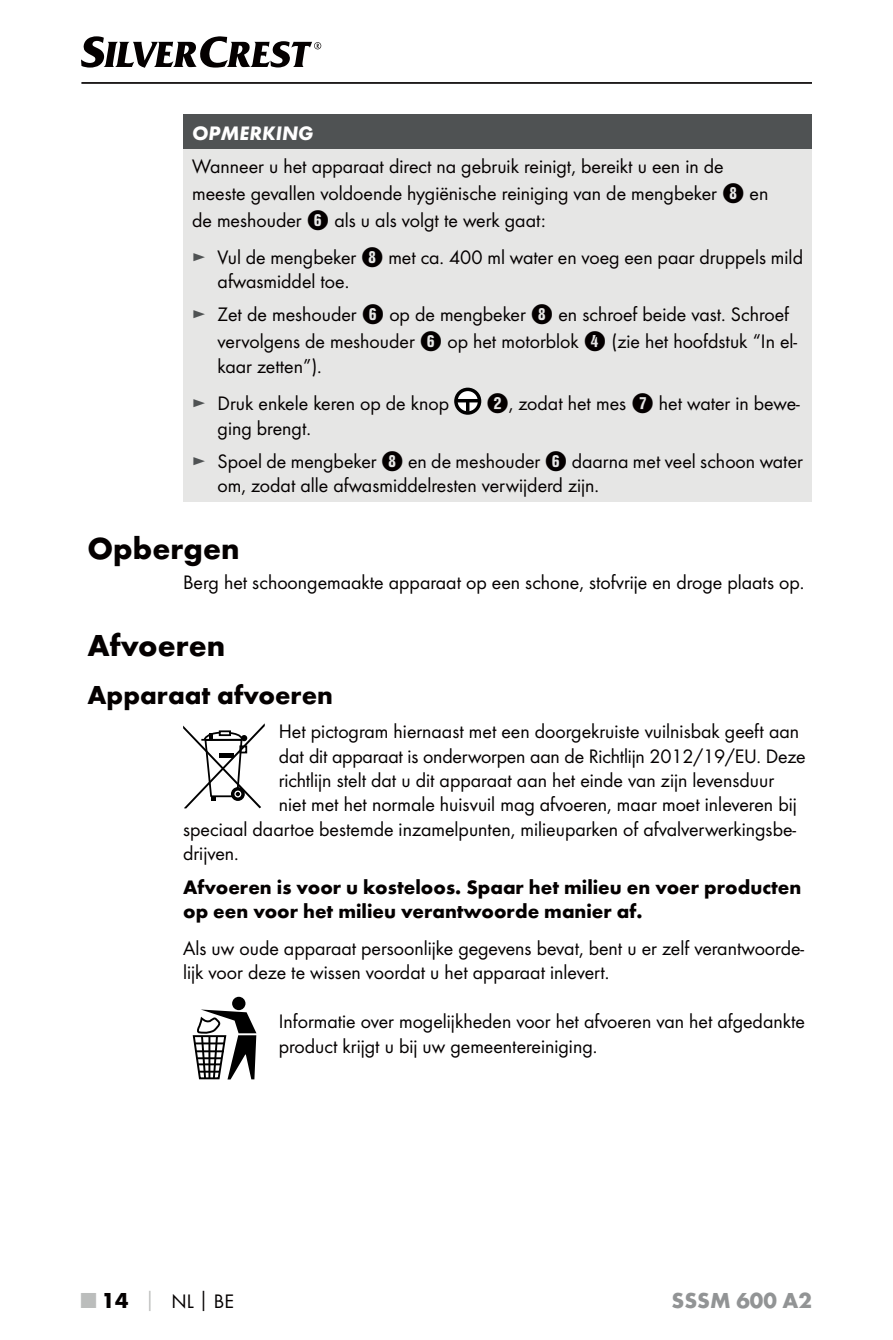
<style>
.page{position:relative;width:893px;height:1340px;background:#fff}
.page>*{position:absolute;margin:0;border:0;box-sizing:border-box;transform-origin:0 0}
.t1{font:700 31.5px "Futura";color:#040000}
.t2{font:700 27px "Futura";color:#040000}
.t3{font:700 22.5px "Futura";color:#929495}
.t4{font:20.25px/27px "Futura Boo";color:#040000}
.t5{font:700 20.25px/24.3px "Futura";color:#040000}
.t6{font:italic 700 20.25px "Futura";color:#fff}
.s1{font-family:"Hako PI Nummern";font-size:22.5px}
.s2{color:#4f5253}
.s3{font-family:"Futura";font-weight:700;font-size:22.5px;color:#bbbdbc}
.s4{font-family:"Futura";font-weight:700;font-size:22.5px}
.s5{font-family:"Futura";font-weight:700;color:#bbbdbc}
.s6{font-family:"Futura";font-weight:700}
</style>
<div class="page">
<hr style="left:81px;top:82px;width:731px;height:2px;background:#040000">
<svg style="left:81px;top:36px;width:240px;height:32px"></svg>
<div style="left:183px;top:115px;width:629px;height:34px;background:#4f5253"></div>
<div style="left:183px;top:149px;width:629px;height:352px;background:#e6e6e5"></div>
<svg style="left:456px;top:389px;width:24px;height:24px"></svg>
<div style="left:454px;top:387px;width:27px;height:28px;border:3px solid #000;border-radius:50%"></div>
<hr style="left:456px;top:399px;width:24px;height:3px;background:#000">
<svg style="left:466px;top:402px;width:3px;height:10px"></svg>
<svg style="left:183px;top:723px;width:82px;height:85px"></svg>
<div style="left:232px;top:996px;width:13px;height:14px;background:#000;border-radius:50%"></div>
<svg style="left:193px;top:1009px;width:63px;height:70px"></svg>
<p class="t6" style="left:192px;top:126px;width:123px">OPMERKING</p>
<p class="t4" style="left:192px;top:154px;width:578px">Wanneer u het apparaat direct na gebruik reinigt, bereikt u een in de meeste gevallen voldoende hygiënische reiniging van de mengbeker <span class="s1">8</span> en de meshouder <span class="s1">6</span> als u als volgt te werk gaat:</p>
<p class="t4" style="left:218px;top:246px;width:587px;line-height:24.3px;text-indent:-26px"><span class="s2">►</span> Vul de mengbeker <span class="s1">8</span> met ca. 400 ml water en voeg een paar druppels mild afwasmiddel toe.</p>
<p class="t4" style="left:218px;top:302px;width:581px;text-indent:-26px"><span class="s2">►</span> Zet de meshouder <span class="s1">6</span> op de mengbeker <span class="s1">8</span> en schroef beide vast. Schroef vervolgens de meshouder <span class="s1">6</span> op het motorblok <span class="s1">4</span> (zie het hoofdstuk “In el-</p>
<p class="t4" style="left:192px;top:348px;width:258px;line-height:37.6px;text-indent:26px">kaar zetten”).<br><span class="s2">►</span> Druk enkele keren op de knop</p>
<p class="t4" style="left:486px;top:391px;width:315px"><span class="s1">2</span>, zodat het mes <span class="s1">7</span> het water in bewe-</p>
<p class="t4" style="left:192px;top:412px;width:612px;line-height:33.3px;text-indent:26px">ging brengt.<br><span class="s2">►</span> Spoel de mengbeker <span class="s1">8</span> en de meshouder <span class="s1">6</span> daarna met veel schoon water</p>
<p class="t4" style="left:218px;top:473px;width:383px">om, zodat alle afwasmiddelresten verwijderd zijn.</p>
<h1 class="t1" style="left:87px;top:536px;width:154px">Opbergen</h1>
<p class="t4" style="left:183px;top:570px;width:623px">Berg het schoongemaakte apparaat op een schone, stofvrije en droge plaats op.</p>
<h1 class="t1" style="left:87px;top:633px;width:139px">Afvoeren</h1>
<h2 class="t2" style="left:87px;top:684px;width:247px">Apparaat afvoeren</h2>
<p class="t4" style="left:279px;top:719px;width:522px">Het pictogram hiernaast met een doorgekruiste vuilnisbak geeft aan</p>
<p class="t4" style="left:279px;top:743px;width:528px">dat dit apparaat is onderworpen aan de Richtlijn 2012/19/EU. Deze</p>
<p class="t4" style="left:279px;top:767px;width:497px">richtlijn stelt dat u dit apparaat aan het einde van zijn levensduur</p>
<p class="t4" style="left:279px;top:792px;width:519px">niet met het normale huisvuil mag afvoeren, maar moet inleveren bij</p>
<p class="t4" style="left:183px;top:816px;width:615px">speciaal daartoe bestemde inzamelpunten, milieuparken of afvalverwerkingsbe-</p>
<p class="t4" style="left:183px;top:840px;width:57px">drijven.</p>
<p class="t5" style="left:183px;top:876px;width:620px">Afvoeren is voor u kosteloos. Spaar het milieu en voer producten op een voor het milieu verantwoorde manier af.</p>
<p class="t4" style="left:183px;top:937px;width:623px;line-height:24.3px">Als uw oude apparaat persoonlijke gegevens bevat, bent u er zelf verantwoorde&shy;lijk voor deze te wissen voordat u het apparaat inlevert.</p>
<p class="t4" style="left:279px;top:1010px;width:528px;line-height:24.3px">Informatie over mogelijkheden voor het afvoeren van het afgedankte product krijgt u bij uw gemeentereiniging.</p>
<p class="t4" style="left:81px;top:1288px;width:154px"><span class="s3">■</span> <span class="s4">14</span> <span class="s5">│</span> NL<span class="s6">│</span>BE</p>
<p class="t3" style="left:672px;top:1291px;width:142px">SSSM 600 A2</p>
</div>
